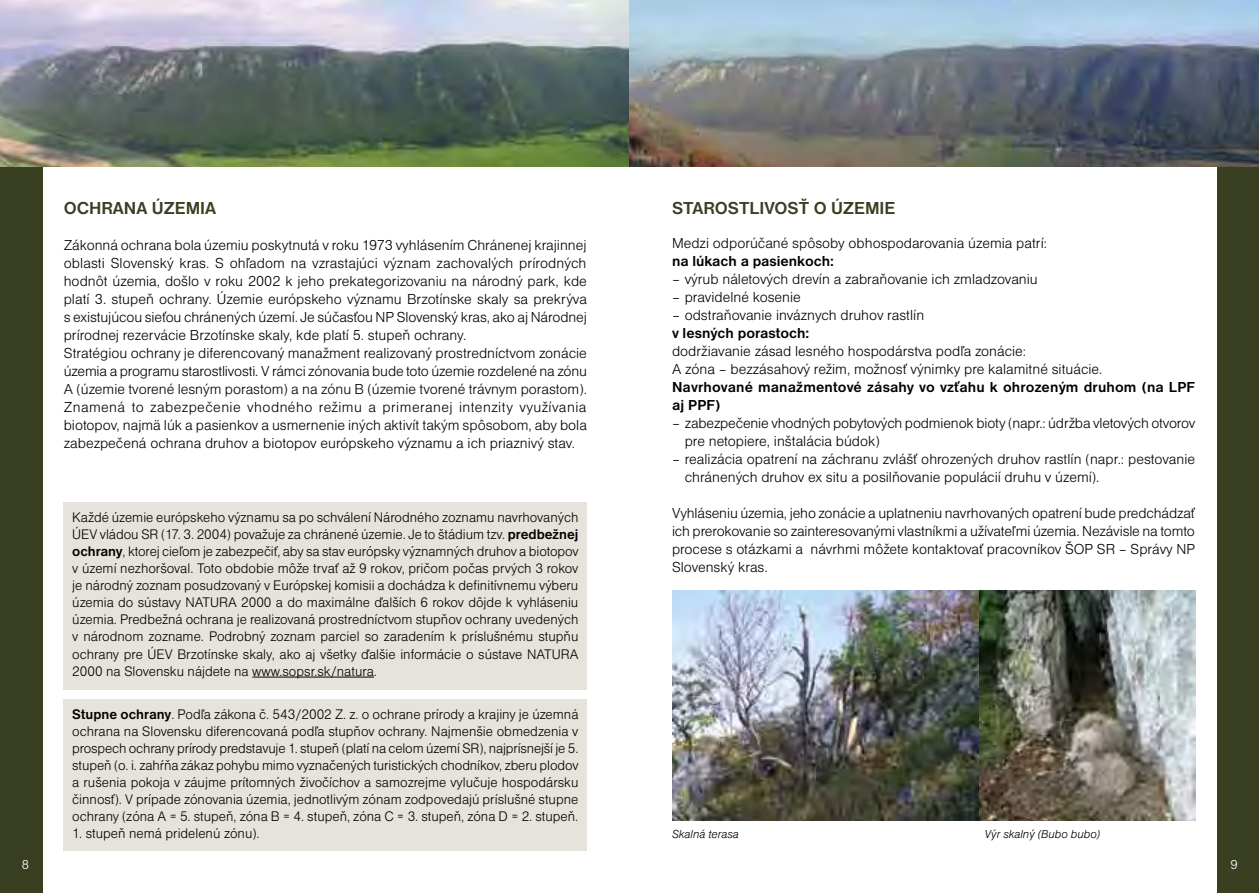
<style>
.page{position:relative;width:1259px;height:893px;background:#fff}
.page>*{position:absolute;margin:0;border:0;box-sizing:border-box;transform-origin:0 0}
.nadpisy_v_clankoch{font:700 18px "Nimbus San DEE";color:#393f21}
.body{font:15px/18px "Nimbus San DEE Ligh";color:#000;text-align:justify}
.zarazky{font:15px/18px "Nimbus San DEE Ligh";color:#000}
.body-2{font:700 15px/18px "Nimbus San DEE";letter-spacing:.01em;color:#000}
.text_fareb__ramceky{font:14.4px/17.1px "Nimbus San DEE Ligh";color:#000;text-align:justify}
.t1{font:13.5px "Nimbus San DEE Ligh";color:#fff}
.text_k_obrázkom{font:12px "Nimbus San DEE Ligh Ital";color:#000}
.s1{font-family:"Nimbus San DEE";font-weight:700}
</style>
<div class="page">
<div style="left:0;top:0;width:43px;height:893px;background:#393f21"></div>
<div style="left:1216px;top:0;width:43px;height:893px;background:#393f21"></div>
<div style="left:64px;top:699px;width:523px;height:151px;background:#e5e3db"></div>
<div style="left:64px;top:503px;width:523px;height:187px;background:#e5e3db"></div>
<hr style="left:252px;top:677px;width:122px;height:1px;background:#000">
<img style="left:0;top:0;width:1259px;height:167px">
<img style="left:672px;top:590px;width:523px;height:231px">
<p class="nadpisy_v_clankoch" style="left:64px;top:198px;width:154px">OCHRANA ÚZEMIA</p>
<p class="body" style="left:64px;top:236px;width:525px">Zákonná ochrana bola územiu poskytnutá v roku 1973 vyhlásením Chránenej krajinnej oblasti Slovenský kras. S ohľadom na vzrastajúci význam zachovalých prírodných hodnôt územia, došlo v roku 2002 k jeho prekategorizovaniu na národný park, kde platí 3. stupeň ochrany. Územie európskeho významu Brzotínske skaly sa prekrýva s existujúcou sieťou chránených území. Je súčasťou NP Slovenský kras, ako aj Národnej prírodnej rezervácie Brzotínske skaly, kde platí 5. stupeň ochrany.</p>
<p class="body" style="left:64px;top:344px;width:525px">Stratégiou ochrany je diferencovaný manažment realizovaný prostredníctvom zonácie územia a programu starostlivosti. V rámci zónovania bude toto územie rozdelené na zónu A (územie tvorené lesným porastom) a na zónu B (územie tvorené trávnym porastom).<br>Znamená to zabezpečenie vhodného režimu a primeranej intenzity využívania biotopov, najmä lúk a pasienkov a usmernenie iných aktivít takým spôsobom, aby bola zabezpečená ochrana druhov a biotopov európskeho významu a ich priaznivý stav.</p>
<p class="text_fareb__ramceky" style="left:72px;top:509px;width:508px">Každé územie európskeho významu sa po schválení Národného zoznamu navrhovaných ÚEV vládou SR (17. 3. 2004) považuje za chránené územie. Je to štádium tzv. <span class="s1">predbežnej ochrany</span>, ktorej cieľom je zabezpečiť, aby sa stav európsky významných druhov a biotopov v území nezhoršoval. Toto obdobie môže trvať až 9 rokov, pričom počas prvých 3 rokov je národný zoznam posudzovaný v Európskej komisii a dochádza k definitívnemu výberu územia do sústavy NATURA 2000 a do maximálne ďalších 6 rokov dôjde k vyhláseniu územia. Predbežná ochrana je realizovaná prostredníctvom stupňov ochrany uvedených v národnom zozname. Podrobný zoznam parciel so zaradením k príslušnému stupňu ochrany pre ÚEV Brzotínske skaly, ako aj všetky ďalšie informácie o sústave NATURA 2000 na Slovensku nájdete na www.sopsr.sk/natura.</p>
<p class="text_fareb__ramceky" style="left:72px;top:706px;width:508px"><span class="s1">Stupne ochrany</span>. Podľa zákona č. 543/2002 Z. z. o ochrane prírody a krajiny je územná ochrana na Slovensku diferencovaná podľa stupňov ochrany. Najmenšie obmedzenia v prospech ochrany prírody predstavuje 1. stupeň (platí na celom území SR), najprísnejší je 5. stupeň (o. i. zahŕňa zákaz pohybu mimo vyznačených turistických chodníkov, zberu plodov a rušenia pokoja v záujme prítomných živočíchov a samozrejme vylučuje hospodársku činnosť). V prípade zónovania územia, jednotlivým zónam zodpovedajú príslušné stupne ochrany (zóna A = 5. stupeň, zóna B = 4. stupeň, zóna C = 3. stupeň, zóna D = 2. stupeň.</p>
<p class="text_fareb__ramceky" style="left:72px;top:825px;width:189px">1. stupeň nemá pridelenú zónu).</p>
<p class="nadpisy_v_clankoch" style="left:672px;top:198px;width:225px">STAROSTLIVOSŤ O ÚZEMIE</p>
<p class="body" style="left:672px;top:234px;width:376px">Medzi odporúčané spôsoby obhospodarovania územia patrí:</p>
<p class="body-2" style="left:672px;top:252px;width:163px">na lúkach a pasienkoch:</p>
<p class="zarazky" style="left:672px;top:270px;width:367px">– výrub náletových drevín a zabraňovanie ich zmladzovaniu</p>
<p class="zarazky" style="left:672px;top:288px;width:130px">– pravidelné kosenie</p>
<p class="zarazky" style="left:672px;top:306px;width:254px">– odstraňovanie inváznych druhov rastlín</p>
<p class="body-2" style="left:672px;top:324px;width:139px">v lesných porastoch:</p>
<p class="body" style="left:672px;top:342px;width:356px">dodržiavanie zásad lesného hospodárstva podľa zonácie:</p>
<p class="body" style="left:672px;top:360px;width:432px">A zóna – bezzásahový režim, možnosť výnimky pre kalamitné situácie.</p>
<p class="body-2" style="left:672px;top:378px;width:524px">Navrhované manažmentové zásahy vo vzťahu k ohrozeným druhom (na LPF aj PPF)</p>
<p class="zarazky" style="left:685px;top:414px;width:512px;text-indent:-13px">– zabezpečenie vhodných pobytových podmienok bioty (napr.: údržba vletových otvorov pre netopiere, inštalácia búdok)</p>
<p class="zarazky" style="left:685px;top:450px;width:512px;text-indent:-13px">– realizácia opatrení na záchranu zvlášť ohrozených druhov rastlín (napr.: pestovanie chránených druhov ex situ a posilňovanie populácií druhu v území).</p>
<p class="body" style="left:672px;top:504px;width:525px">Vyhláseniu územia, jeho zonácie a uplatneniu navrhovaných opatrení bude predchádzať ich prerokovanie so zainteresovanými vlastníkmi a užívateľmi územia. Nezávisle na tomto procese s otázkami a návrhmi môžete kontaktovať pracovníkov ŠOP SR – Správy NP Slovenský kras.</p>
<p class="text_k_obrázkom" style="left:672px;top:828px;width:68px">Skalná terasa</p>
<p class="text_k_obrázkom" style="left:984px;top:828px;width:117px">Výr skalný (Bubo bubo)</p>
<p class="t1" style="left:22px;top:857px;width:9px">8</p>
<p class="t1" style="left:1230px;top:857px;width:9px">9</p>
</div>
